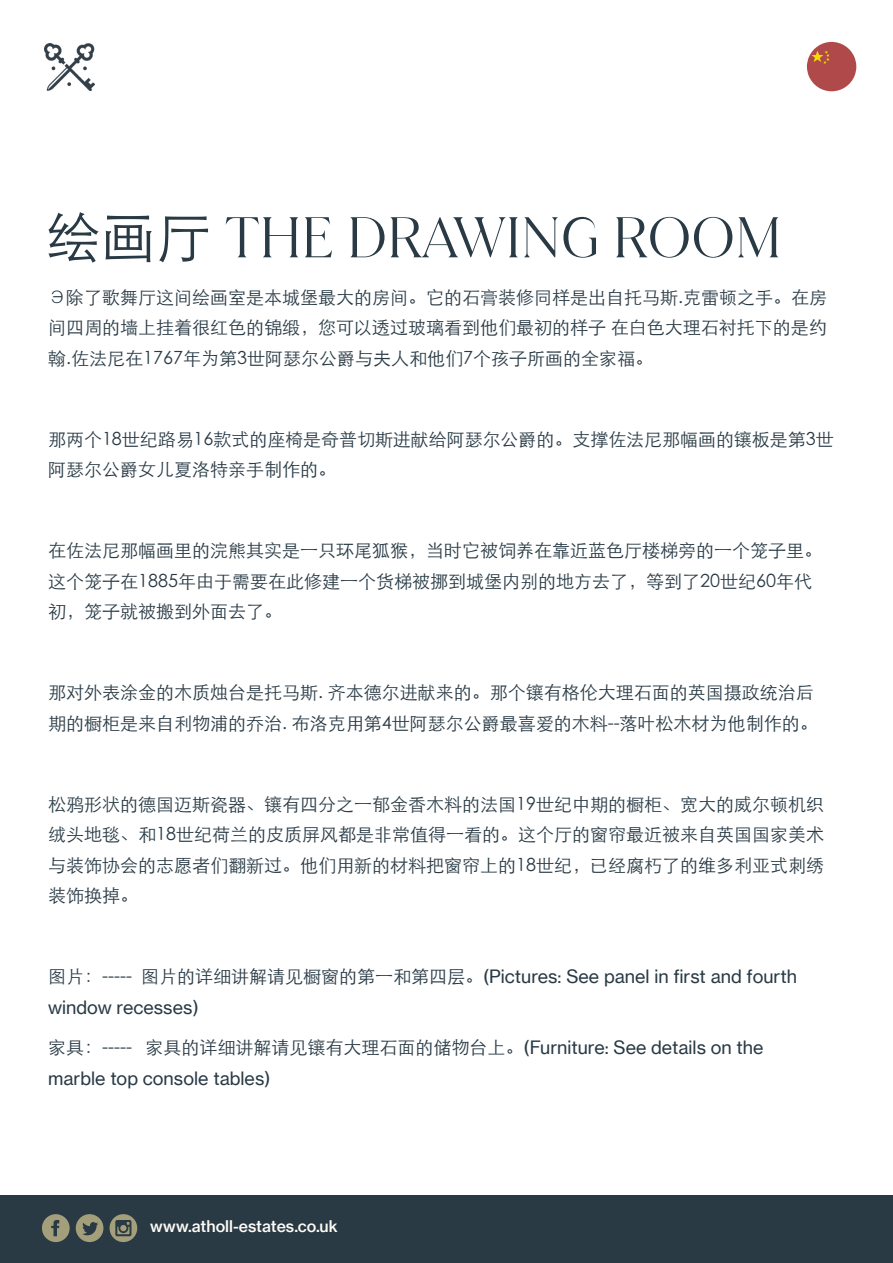
<style>
.page{position:relative;width:893px;height:1263px;background:#fff}
.page>*{position:absolute;margin:0;border:0;box-sizing:border-box;transform-origin:0 0}
.t1{font:300 55.05px "Juana Alt";color:#293a45}
.t2{font:300 18px/30.5px "ST Heiti SC";color:#293a45}
.t3{font:18px/30.5px "N Haas Grotesk TX Pro 55 Rg";color:#293a45}
.t4{font:15.75px "N Haas Grotesk TX Pro 65 Md";color:#fefbf5}
.s1{font-family:"ST Heiti SC"}
.s2{font-family:"ST Heiti SC";font-weight:300}
</style>
<div class="page">
<div style="left:0;top:1195px;width:893px;height:68px;background:#293a45"></div>
<svg style="left:42px;top:1214px;width:28px;height:28px"></svg>
<svg style="left:110px;top:1214px;width:27px;height:28px"></svg>
<svg style="left:76px;top:1214px;width:27px;height:28px"></svg>
<img style="left:45px;top:43px;width:50px;height:47px">
<svg style="left:807px;top:42px;width:49px;height:49px"></svg>
<p class="t1" style="left:46px;top:202px;width:737px"><span class="s1">绘画厅</span> THE DRAWING ROOM</p>
<p class="t2" style="left:48px;top:280px;width:780px;text-align:justify">Э除了歌舞厅这间绘画室是本城堡最大的房间。它的石膏装修同样是出自托马斯.克雷顿之手。在房间四周的墙上挂着很红色的锦缎，您可以透过玻璃看到他们最初的样子 在白色大理石衬托下的是约翰.佐法尼在1767年为第3世阿瑟尔公爵与夫人和他们7个孩子所画的全家福。</p>
<p class="t2" style="left:48px;top:422px;width:787px">那两个18世纪路易16款式的座椅是奇普切斯进献给阿瑟尔公爵的。支撑佐法尼那幅画的镶板是第3世阿瑟尔公爵女儿夏洛特亲手制作的。</p>
<p class="t2" style="left:48px;top:533px;width:775px">在佐法尼那幅画里的浣熊其实是一只环尾狐猴，当时它被饲养在靠近蓝色厅楼梯旁的一个笼子里。这个笼子在1885年由于需要在此修建一个货梯被挪到城堡内别的地方去了，等到了20世纪60年代初，笼子就被搬到外面去了。</p>
<p class="t2" style="left:48px;top:675px;width:771px">那对外表涂金的木质烛台是托马斯. 齐本德尔进献来的。那个镶有格伦大理石面的英国摄政统治后期的橱柜是来自利物浦的乔治. 布洛克用第4世阿瑟尔公爵最喜爱的木料--落叶松木材为他制作的。</p>
<p class="t2" style="left:48px;top:787px;width:777px;text-align:justify">松鸦形状的德国迈斯瓷器、镶有四分之一郁金香木料的法国19世纪中期的橱柜、宽大的威尔顿机织绒头地毯、和18世纪荷兰的皮质屏风都是非常值得一看的。这个厅的窗帘最近被来自英国国家美术与装饰协会的志愿者们翻新过。他们用新的材料把窗帘上的18世纪，已经腐朽了的维多利亚式刺绣装饰换掉。</p>
<p class="t3" style="left:48px;top:961px;width:750px"><span class="s2">图片：----- 图片的详细讲解请见橱窗的第一和第四层。</span>(Pictures: See panel in first and fourth window recesses)</p>
<p class="t3" style="left:48px;top:1032px;width:717px"><span class="s2">家具：----- 家具的详细讲解请见镶有大理石面的储物台上。</span>(Furniture: See details on the marble top console tables)</p>
<p class="t4" style="left:150px;top:1217px;width:189px">www.atholl-estates.co.uk</p>
</div>
